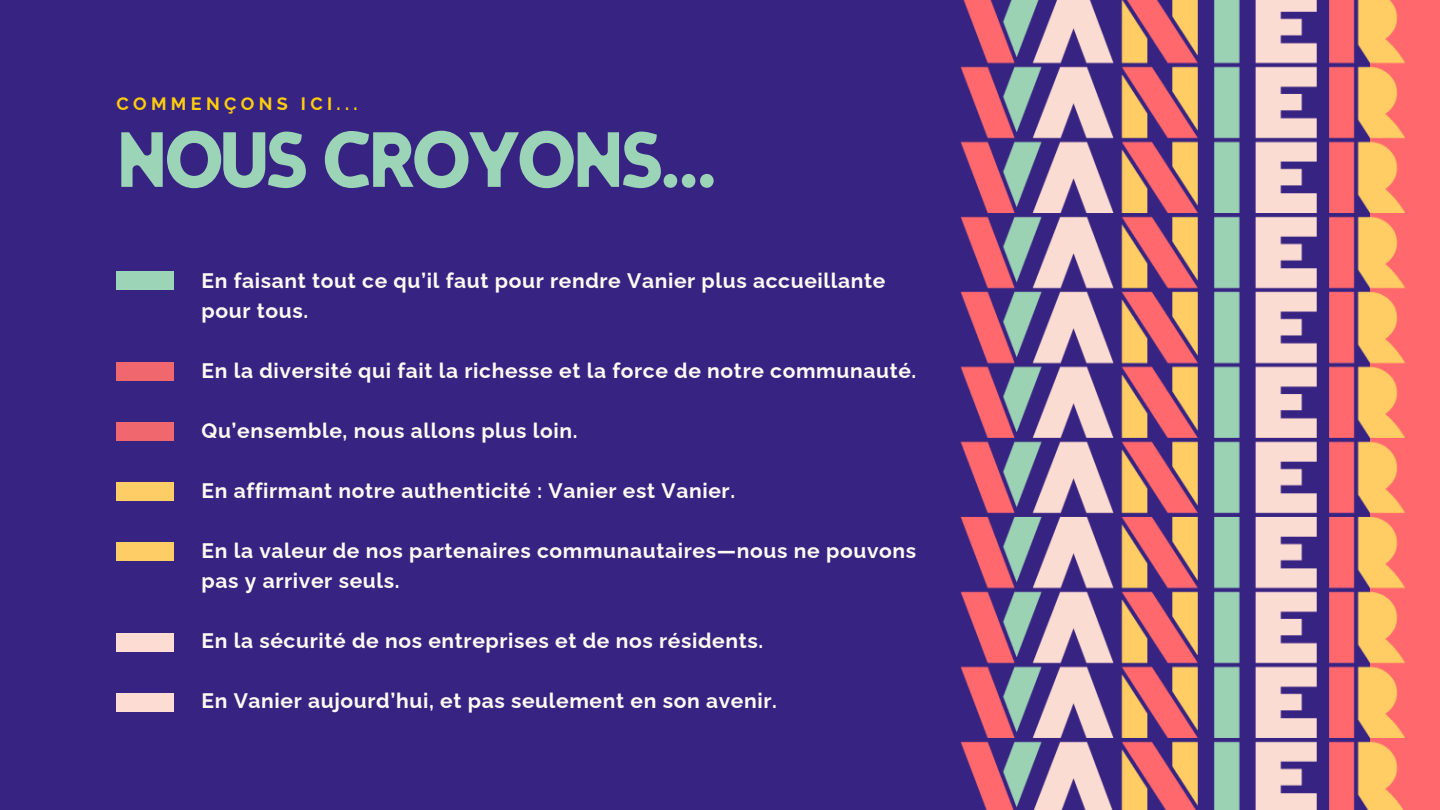
<style>
.page{position:relative;width:1440px;height:810px;background:#fff}
.page>*{position:absolute;margin:0;border:0;box-sizing:border-box;transform-origin:0 0}
.t1{font:72px "FORTA";letter-spacing:-.05em;color:#9cd4b7}
.t2{font:700 21px/30px "Raleway";letter-spacing:.03em;color:#fffaf2}
.t3{font:700 18px "Raleway";letter-spacing:.24em;color:#ffce09}
</style>
<div class="page">
<img style="left:0;top:0;width:1440px;height:810px">
<div style="left:116px;top:271px;width:57px;height:19px;background:#9cd4b7"></div>
<div style="left:116px;top:362px;width:57px;height:18px;background:#f0686e"></div>
<div style="left:116px;top:543px;width:57px;height:18px;background:#ffcd65"></div>
<div style="left:116px;top:422px;width:57px;height:19px;background:#f0686e"></div>
<div style="left:116px;top:483px;width:57px;height:18px;background:#ffcd65"></div>
<div style="left:116px;top:633px;width:57px;height:18px;background:#fdddd3"></div>
<div style="left:116px;top:693px;width:57px;height:19px;background:#fdddd3"></div>
<h2 class="t3" style="left:116px;top:93px;width:243px">COMMENÇONS ICI...</h2>
<p class="t1" style="left:116px;top:122px;width:602px">NOUS CROYONS...</p>
<p class="t2" style="left:202px;top:266px;width:685px">En faisant tout ce qu’il faut pour rendre Vanier plus accueillante pour tous.</p>
<h1 class="t2" style="left:202px;top:356px;width:716px">En la diversité qui fait la richesse et la force de notre communauté.</h1>
<h2 class="t2" style="left:202px;top:416px;width:378px">Qu’ensemble, nous allons plus loin.</h2>
<h2 class="t2" style="left:202px;top:476px;width:535px">En affirmant notre authenticité : Vanier est Vanier.</h2>
<h2 class="t2" style="left:202px;top:536px;width:716px">En la valeur de nos partenaires communautaires—nous ne pouvons pas y arriver seuls.</h2>
<h2 class="t2" style="left:202px;top:626px;width:563px">En la sécurité de nos entreprises et de nos résidents.</h2>
<h2 class="t2" style="left:202px;top:686px;width:577px">En Vanier aujourd’hui, et pas seulement en son avenir.</h2>
</div>
